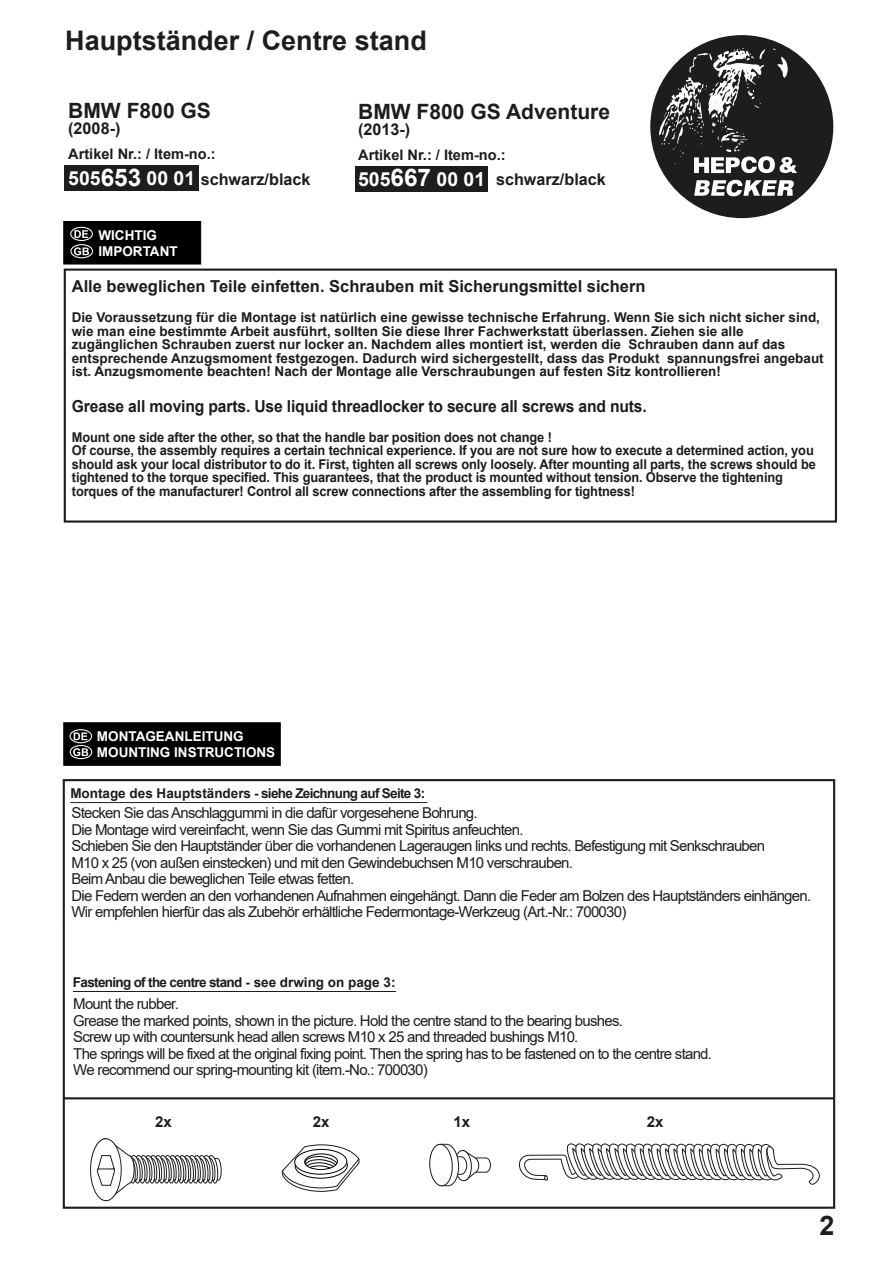
<style>
.page{position:relative;width:893px;height:1263px;background:#fff}
.page>*{position:absolute;margin:0;border:0;box-sizing:border-box;transform-origin:0 0}
.t1{font:700 27px "Arial";color:#1d1d1b}
.t2{font:700 21px "Arial";color:#1d1d1b}
.t3{font:700 16.5px "Arial";color:#1d1d1b;scale:.95 1}
.t4{font:700 16.5px "Arial";color:#1d1d1b}
.t5{font:700 16.2px "Arial";color:#1d1d1b}
.t6{font:15px/16.5px "Arial";letter-spacing:-.05em;color:#1d1d1b}
.t7{font:700 15px "Arial";color:#1d1d1b}
.t8{font:700 14.55px "Arial";color:#1d1d1b}
.t9{font:700 13.5px/13.5px "Arial";color:#1d1d1b}
.t10{font:700 13.5px/13.5px "Arial";color:#1d1d1b;scale:.95 1}
.t11{font:700 13.5px/16.2px "Arial";color:#fff}
.t12{font:700 13.5px "Arial";letter-spacing:-.05em;color:#1d1d1b}
.s1{font-size:19.5px;color:#fff}
.s2{font-size:24.3px;color:#fff}
</style>
<div class="page">
<div style="left:650px;top:35px;width:183px;height:183px;background:#1d1d1b;border-radius:50%"></div>
<svg style="left:694px;top:180px;width:100px;height:16px"></svg>
<svg style="left:658px;top:48px;width:139px;height:125px"></svg>
<div style="left:64px;top:269px;width:773px;height:254px;border:2px solid #1d1d1b"></div>
<div style="left:63px;top:221px;width:138px;height:43px;background:#000;border:1px solid #000"></div>
<div style="left:63px;top:779px;width:772px;height:430px;border:2px solid #1d1d1b"></div>
<svg style="left:429px;top:1144px;width:62px;height:42px"></svg>
<svg style="left:282px;top:1144px;width:77px;height:48px"></svg>
<div style="left:304px;top:1153px;width:34px;height:17px;border:1px solid #000;border-radius:50%"></div>
<svg style="left:519px;top:1143px;width:301px;height:41px"></svg>
<hr style="left:70px;top:802px;width:357px;height:1px;background:#1d1d1b">
<svg style="left:90px;top:1138px;width:132px;height:64px"></svg>
<hr style="left:73px;top:991px;width:323px;height:1px;background:#1d1d1b">
<div style="left:64px;top:165px;width:134px;height:26px;background:#1d1d1b"></div>
<div style="left:355px;top:166px;width:133px;height:25px;background:#1d1d1b"></div>
<svg style="left:74px;top:230px;width:14px;height:8px"></svg>
<div style="left:70px;top:227px;width:23px;height:14px;border:1px solid #fff;border-radius:50%"></div>
<svg style="left:74px;top:247px;width:15px;height:8px"></svg>
<div style="left:70px;top:244px;width:23px;height:14px;border:1px solid #fff;border-radius:50%"></div>
<div style="left:63px;top:722px;width:218px;height:44px;background:#000;border:1px solid #000"></div>
<svg style="left:74px;top:732px;width:13px;height:8px"></svg>
<div style="left:69px;top:729px;width:23px;height:14px;border:1px solid #fff;border-radius:50%"></div>
<svg style="left:73px;top:748px;width:15px;height:8px"></svg>
<div style="left:70px;top:745px;width:22px;height:14px;border:1px solid #fff;border-radius:50%"></div>
<hr style="left:64px;top:1097px;width:770px;height:2px;background:#1d1d1b">
<h1 class="t1" style="left:65px;top:21px;width:363px">Hauptständer / Centre stand</h1>
<h2 class="t2" style="left:68px;top:96px;width:144px">BMW F800 GS</h2>
<p class="t5" style="left:68px;top:117px;width:54px">(2008-)</p>
<p class="t8" style="left:68px;top:144px;width:165px">Artikel Nr.: / Item-no.: <span class="s1">6</span></p>
<p class="t5" style="left:68px;top:168px;width:244px"><span class="s1">505</span><span class="s2">653</span> <span class="s1">00 01</span> schwarz/black</p>
<p class="t11" style="left:98px;top:227px;width:81px">WICHTIG<br>IMPORTANT</p>
<h2 class="t2" style="left:358px;top:97px;width:253px">BMW F800 GS Adventure</h2>
<p class="t5" style="left:358px;top:117px;width:54px">(2013-)</p>
<p class="t8" style="left:358px;top:144px;width:165px">Artikel Nr.: / Item-no.: <span class="s1">6</span></p>
<p class="t5" style="left:358px;top:168px;width:249px"><span class="s1">505</span><span class="s2">667</span> <span class="s1">00 01</span> schwarz/black</p>
<p class="t4" style="left:72px;top:275px;width:575px">Alle beweglichen Teile einfetten. Schrauben mit Sicherungsmittel sichern</p>
<p class="t9" style="left:72px;top:311px;width:753px">Die Voraussetzung für die Montage ist natürlich eine gewisse technische Erfahrung. Wenn Sie sich nicht sicher sind, wie man eine bestimmte Arbeit ausführt, sollten Sie diese Ihrer Fachwerkstatt überlassen. Ziehen sie alle zugänglichen Schrauben zuerst nur locker an. Nachdem alles montiert ist, werden die Schrauben dann auf das entsprechende Anzugsmoment festgezogen. Dadurch wird sichergestellt, dass das Produkt spannungsfrei angebaut ist. Anzugsmomente beachten! Nach der Montage alle Verschraubungen auf festen Sitz kontrollieren!</p>
<p class="t3" style="left:72px;top:394px;width:607px">Grease all moving parts. Use liquid threadlocker to secure all screws and nuts.</p>
<p class="t10" style="left:72px;top:430px;width:785px">Mount one side after the other, so that the handle bar position does not change !<br>Of course, the assembly requires a certain technical experience. If you are not sure how to execute a determined action, you should ask your local distributor to do it. First, tighten all screws only loosely. After mounting all parts, the screws should be tightened to the torque specified. This guarantees, that the product is mounted without tension. Observe the tightening torques of the manufacturer! Control all screw connections after the assembling for tightness!</p>
<p class="t11" style="left:97px;top:728px;width:180px">MONTAGEANLEITUNG<br>MOUNTING INSTRUCTIONS</p>
<p class="t9" style="left:70px;top:786px;width:356px">Montage des Hauptständers - siehe Zeichnung auf Seite 3:</p>
<p class="t6" style="left:71px;top:804px;width:741px">Stecken Sie das Anschlaggummi in die dafür vorgesehene Bohrung.<br>Die Montage wird vereinfacht, wenn Sie das Gummi mit Spiritus anfeuchten.<br>Schieben Sie den Hauptständer über die vorhandenen Lageraugen links und rechts. Befestigung mit Senkschrauben<br>M10 x 25 (von außen einstecken) und mit den Gewindebuchsen M10 verschrauben.<br>Beim Anbau die beweglichen Teile etwas fetten.<br>Die Federn werden an den vorhandenen Aufnahmen eingehängt. Dann die Feder am Bolzen des Hauptständers einhängen.<br>Wir empfehlen hierfür das als Zubehör erhältliche Federmontage-Werkzeug (Art.-Nr.: 700030)</p>
<p class="t12" style="left:73px;top:972px;width:324px">Fastening of the centre stand - see drwing on page 3:</p>
<p class="t6" style="left:73px;top:995px;width:640px">Mount the rubber.<br>Grease the marked points, shown in the picture. Hold the centre stand to the bearing bushes.<br>Screw up with countersunk head allen screws M10 x 25 and threaded bushings M10.<br>The springs will be fixed at the original fixing point. Then the spring has to be fastened on to the centre stand.<br>We recommend our spring-mounting kit (item.-No.: 700030)</p>
<p class="t7" style="left:155px;top:1111px;width:18px">2x</p>
<p class="t7" style="left:313px;top:1111px;width:18px">2x</p>
<p class="t7" style="left:647px;top:1111px;width:18px">2x</p>
<p class="t7" style="left:453px;top:1111px;width:18px">1x</p>
<h1 class="t1" style="left:820px;top:1206px;width:17px">2</h1>
</div>
